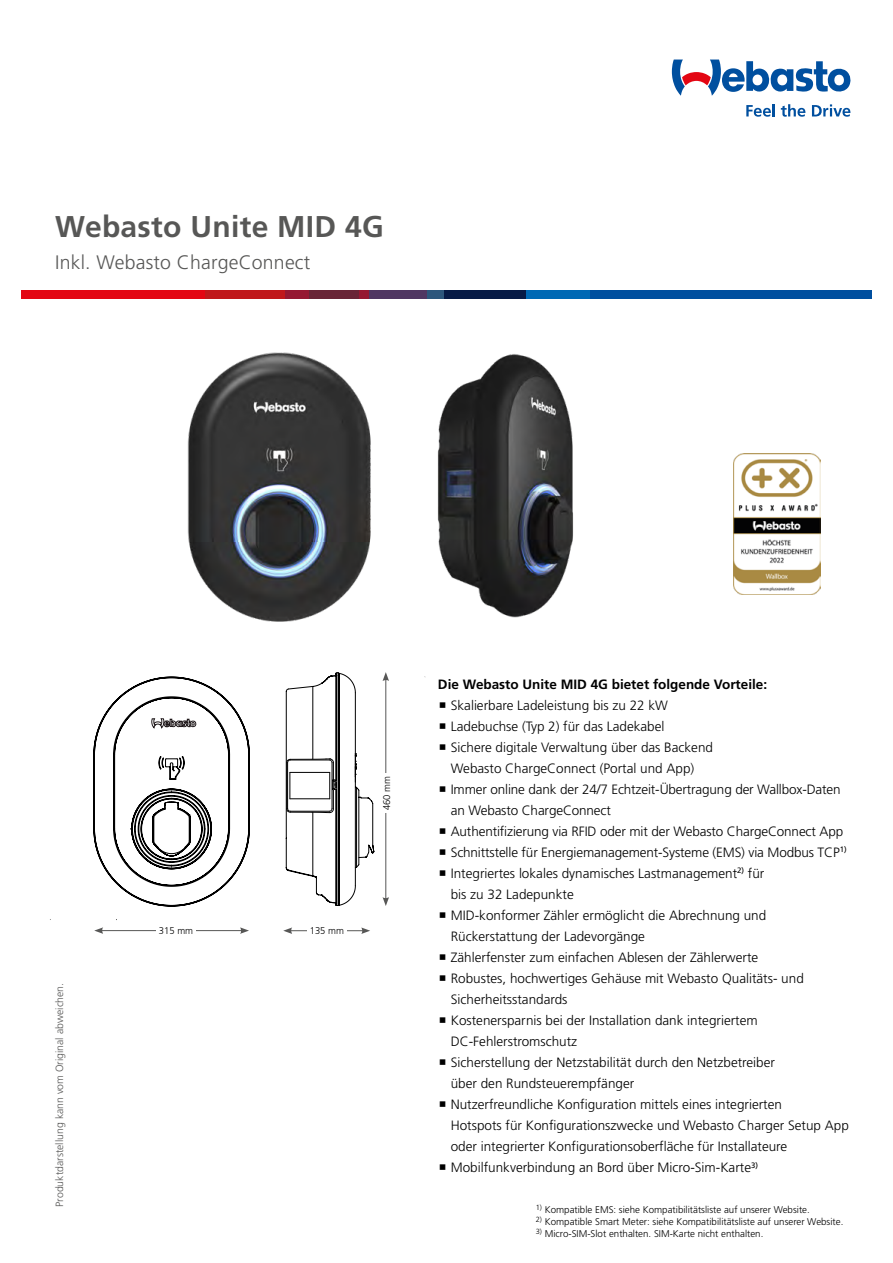
<style>
.page{position:relative;width:893px;height:1263px;background:#fff}
.page>*{position:absolute;margin:0;border:0;box-sizing:border-box;transform-origin:0 0}
.t1{font:700 30px "Frutiger";letter-spacing:.01em;color:#575756}
.t2{font:300 19.5px "Frutiger";letter-spacing:.01em;color:#575756}
.t3{font:300 13.5px/21px "Frutiger";color:#000}
.t4{font:700 13.5px "Frutiger";color:#000}
.t5{font:300 10.5px "Frutiger";color:#575756}
.t6{font:300 9.75px "Frutiger";color:#000}
</style>
<div class="page">
<div style="left:21px;top:290px;width:184px;height:8px;background:#e30613"></div>
<div style="left:205px;top:290px;width:80px;height:8px;background:#c0181b"></div>
<div style="left:285px;top:290px;width:24px;height:8px;background:#951832"></div>
<div style="left:309px;top:290px;width:50px;height:8px;background:#692537"></div>
<div style="left:359px;top:290px;width:10px;height:8px;background:#951832"></div>
<div style="left:369px;top:290px;width:57px;height:8px;background:#503762"></div>
<div style="left:426px;top:290px;width:18px;height:8px;background:#2d577c"></div>
<div style="left:444px;top:290px;width:82px;height:8px;background:#071b46"></div>
<div style="left:526px;top:290px;width:64px;height:8px;background:#0069b4"></div>
<div style="left:590px;top:290px;width:282px;height:8px;background:#004f9f"></div>
<img style="left:187px;top:352px;width:184px;height:270px">
<img style="left:437px;top:354px;width:137px;height:264px">
<svg style="left:93px;top:672px;width:281px;height:234px"></svg>
<hr style="left:386px;top:679px;width:1px;height:220px;background:#575756">
<svg style="left:383px;top:672px;width:6px;height:9px"></svg>
<svg style="left:383px;top:897px;width:6px;height:9px"></svg>
<div style="left:383px;top:773px;width:7px;height:39px;background:#fff"></div>
<hr style="left:101px;top:930px;width:141px;height:1px;background:#575756">
<svg style="left:240px;top:927px;width:9px;height:7px"></svg>
<svg style="left:94px;top:927px;width:9px;height:7px"></svg>
<div style="left:157px;top:927px;width:39px;height:8px;background:#fff"></div>
<hr style="left:290px;top:930px;width:74px;height:1px;background:#575756">
<svg style="left:361px;top:927px;width:9px;height:7px"></svg>
<svg style="left:283px;top:927px;width:9px;height:7px"></svg>
<div style="left:307px;top:927px;width:39px;height:8px;background:#fff"></div>
<svg style="left:746px;top:104px;width:29px;height:13px"></svg>
<svg style="left:781px;top:104px;width:24px;height:13px"></svg>
<svg style="left:812px;top:104px;width:38px;height:13px"></svg>
<svg style="left:672px;top:60px;width:178px;height:36px"></svg>
<img style="left:734px;top:454px;width:87px;height:140px">
<h1 class="t1" style="left:55px;top:209px;width:330px">Webasto Unite MID 4G</h1>
<h2 class="t2" style="left:55px;top:251px;width:257px">Inkl. Webasto ChargeConnect</h2>
<p class="t5" style="left:54px;top:1207px;width:225px;rotate:-90deg">Produktdarstellung kann vom Original abweichen.</p>
<p class="t6" style="left:381px;top:810px;width:36px;rotate:-90deg">460 mm</p>
<p class="t6" style="left:159px;top:925px;width:36px">315 mm</p>
<p class="t6" style="left:310px;top:925px;width:36px">135 mm</p>
<p class="t4" style="left:438px;top:676px;width:331px">Die Webasto Unite MID 4G bietet folgende Vorteile:</p>
<p class="t3" style="left:451px;top:695px;width:400px">Skalierbare Ladeleistung bis zu 22 kW<br>Ladebuchse (Typ 2) für das Ladekabel<br>Sichere digitale Verwaltung über das Backend<br>Webasto ChargeConnect (Portal und App)<br>Immer online dank der 24/7 Echtzeit-Übertragung der Wallbox-Daten an Webasto ChargeConnect<br>Authentifizierung via RFID oder mit der Webasto ChargeConnect App Schnittstelle für Energiemanagement-Systeme (EMS) via Modbus TCP<sup>1)<br></sup>Integriertes lokales dynamisches Lastmanagement<sup>2)</sup> für<br>bis zu 32 Ladepunkte<br>MID-konformer Zähler ermöglicht die Abrechnung und Rückerstattung der Ladevorgänge<br>Zählerfenster zum einfachen Ablesen der Zählerwerte<br>Robustes, hochwertiges Gehäuse mit Webasto Qualitäts- und Sicherheitsstandards<br>Kostenersparnis bei der Installation dank integriertem DC-Fehlerstromschutz<br>Sicherstellung der Netzstabilität durch den Netzbetreiber<br>über den Rundsteuerempfänger<br>Nutzerfreundliche Konfiguration mittels eines integrierten<br>Hotspots für Konfigurationszwecke und Webasto Charger Setup App oder integrierter Konfigurationsoberfläche für Installateure Mobilfunkverbindung an Bord über Micro-Sim-Karte<sup>3)</sup></p>
<p class="t6" style="left:536px;top:1204px;width:276px"><sup>1)</sup> Kompatible EMS: siehe Kompatibilitätsliste auf unserer Website.</p>
<p class="t6" style="left:536px;top:1216px;width:309px"><sup>2)</sup> Kompatible Smart Meter: siehe Kompatibilitätsliste auf unserer Website.</p>
<p class="t6" style="left:536px;top:1228px;width:229px"><sup>3)</sup> Micro-SIM-Slot enthalten. SIM-Karte nicht enthalten.</p>
</div>
